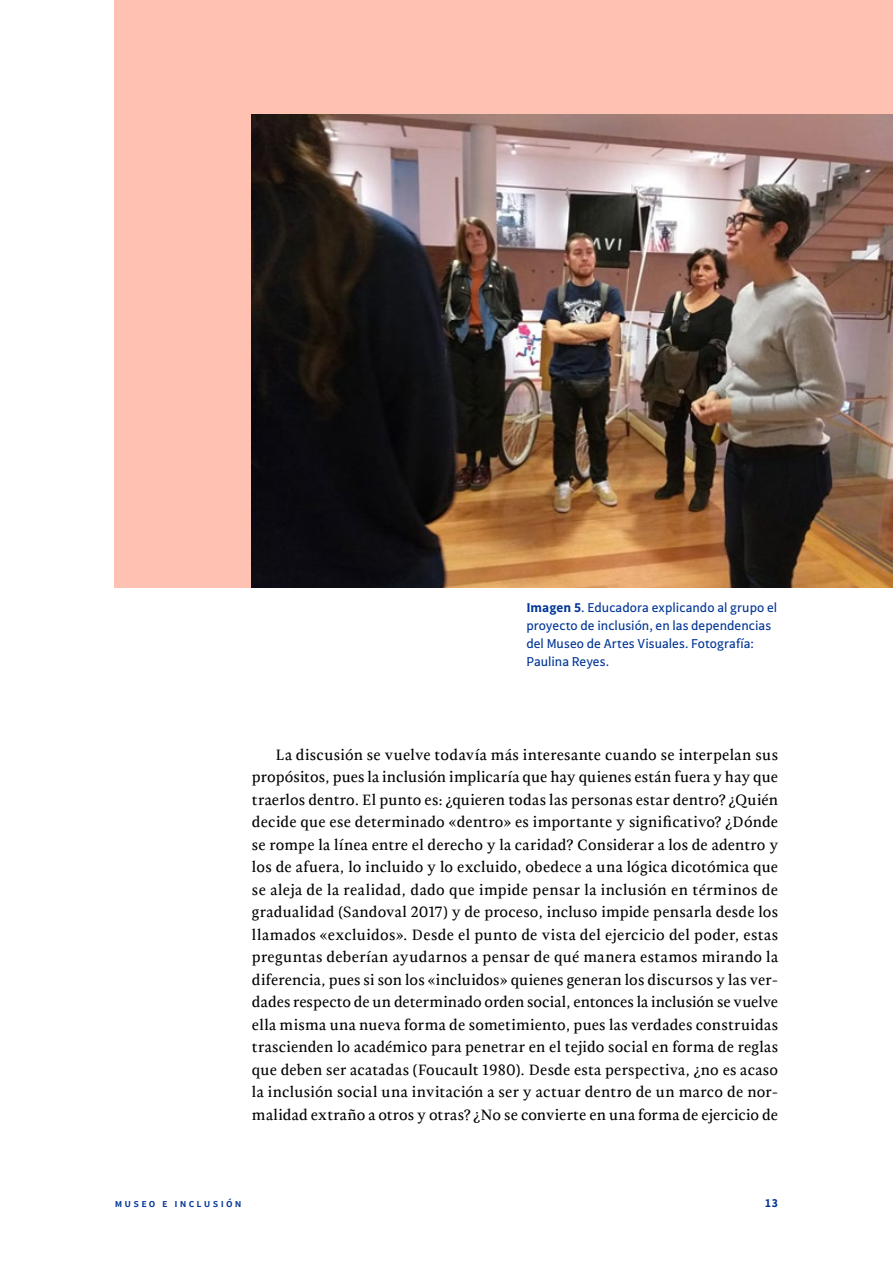
<style>
.page{position:relative;width:893px;height:1263px;background:#fff}
.page>*{position:absolute;margin:0;border:0;box-sizing:border-box;transform-origin:0 0}
.Presentacion_texto_s{font:15px/22.5px "Radiata Beta 04 Deck";letter-spacing:.015em;color:#000;text-align:justify}
.t1{font:13.5px/18px "Mondo";letter-spacing:.005em;color:#003595}
.t2{font:700 12px "Mondo";color:#003595}
.t3{font:500 11.25px "Mondo";letter-spacing:.2em;color:#003595}
.s1{font-weight:700}
</style>
<div class="page">
<div style="left:115px;top:0;width:778px;height:587px;background:#ffc1b1"></div>
<img style="left:252px;top:115px;width:641px;height:472px">
<p class="t1" style="left:526px;top:598px;width:252px"><span class="s1">Imagen 5</span>. Educadora explicando al grupo el proyecto de inclusión, en las dependencias del Museo de Artes Visuales. Fotografía:<br>Paulina Reyes.</p>
<p class="Presentacion_texto_s" style="left:252px;top:744px;width:528px;text-indent:24px">La discusión se vuelve todavía más interesante cuando se interpelan sus propósitos, pues la inclusión implicaría que hay quienes están fuera y hay que traerlos dentro. El punto es: ¿quieren todas las personas estar dentro? ¿Quién decide que ese determinado «dentro» es importante y significativo? ¿Dónde se rompe la línea entre el derecho y la caridad? Considerar a los de adentro y los de afuera, lo incluido y lo excluido, obedece a una lógica dicotómica que se aleja de la realidad, dado que impide pensar la inclusión en términos de gradualidad (Sandoval 2017) y de proceso, incluso impide pensarla desde los llamados «excluidos». Desde el punto de vista del ejercicio del poder, estas preguntas deberían ayudarnos a pensar de qué manera estamos mirando la diferencia, pues si son los «incluidos» quienes generan los discursos y las ver&shy;dades respecto de un determinado orden social, entonces la inclusión se vuelve ella misma una nueva forma de sometimiento, pues las verdades construidas trascienden lo académico para penetrar en el tejido social en forma de reglas que deben ser acatadas (Foucault 1980). Desde esta perspectiva, ¿no es acaso la inclusión social una invitación a ser y actuar dentro de un marco de nor&shy;malidad extraño a otros y otras? ¿No se convierte en una forma de ejercicio de</p>
<p class="t3" style="left:115px;top:1196px;width:128px">MUSEO E INCLUSIÓN</p>
<p class="t2" style="left:765px;top:1195px;width:15px">13</p>
</div>
